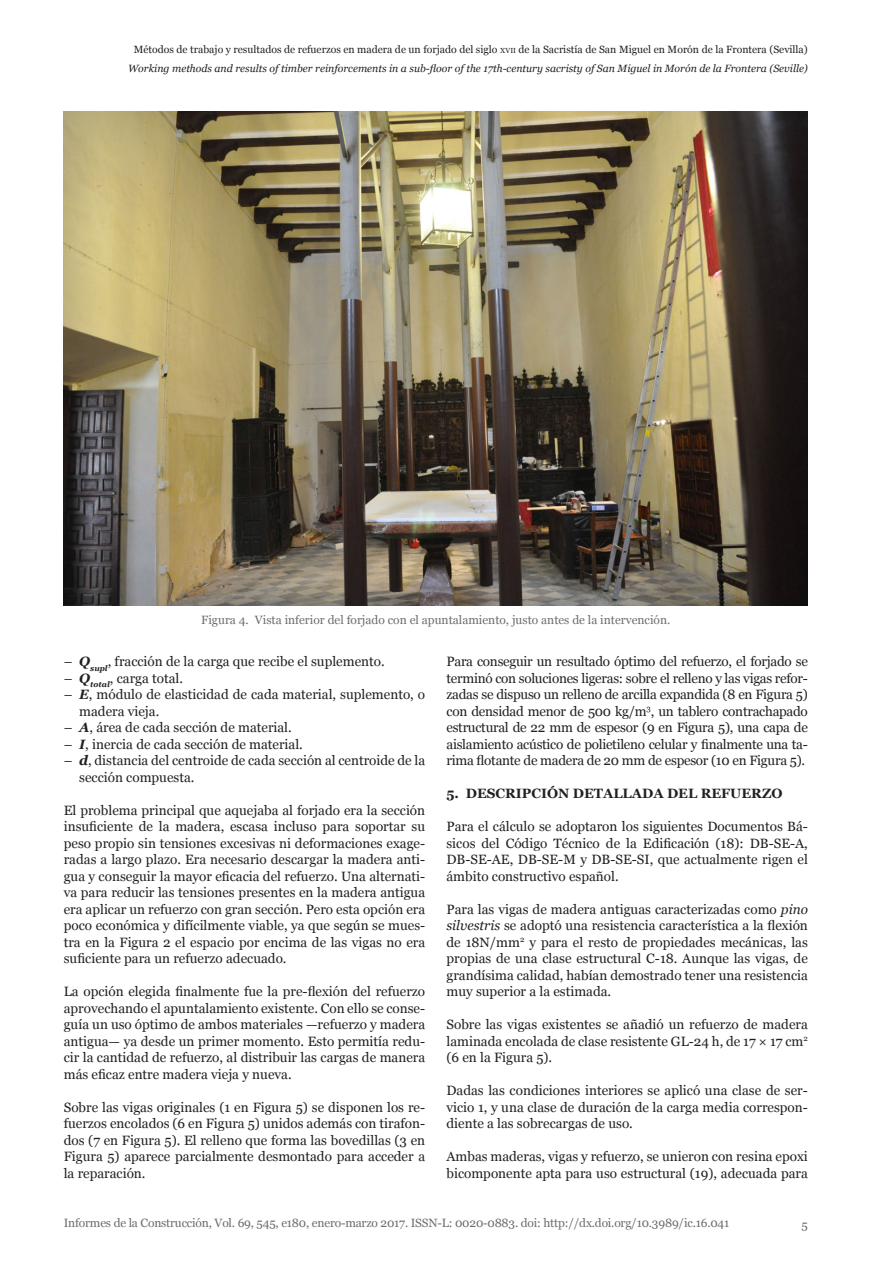
<style>
.page{position:relative;width:893px;height:1263px;background:#fff}
.page>*{position:absolute;margin:0;border:0;box-sizing:border-box;transform-origin:0 0}
.t1{font:13.5px/16.5px "Georgia";color:#231f20;text-align:justify}
.t2{font:700 13.5px "Georgia";color:#231f20}
.t3{font:12px "Georgia";letter-spacing:-.015em;color:#6c6d70}
.t4{font:italic 10.5px/19.6px "Georgia";color:#231f20;text-align:center}
.s1{font-style:normal}
.s2{font-style:normal;font-size:7.35px}
.s3{font-style:italic}
.s4{font-weight:700;font-style:italic}
</style>
<div class="page">
<img style="left:64px;top:111px;width:744px;height:495px">
<p class="t4" style="left:128px;top:39px;width:681px"><span class="s1">Métodos de trabajo y resultados de refuerzos en madera de un forjado del siglo</span> <span class="s2">xvii</span> <span class="s1">de la Sacristía de San Miguel en Morón de la Frontera (Sevilla)<br></span>Working methods and results of timber reinforcements in a sub-floor of the 17th-century sacristy of San Miguel in Morón de la Frontera (Seville)</p>
<p class="t3" style="left:201px;top:613px;width:471px">Figura 4. Vista inferior del forjado con el apuntalamiento, justo antes de la intervención.</p>
<p class="t1" style="left:64px;top:653px;width:323px"><span class="s3">–</span> <span class="s4">Q</span><sub>supl</sub>, fracción de la carga que recibe el suplemento.</p>
<p class="t1" style="left:64px;top:670px;width:121px"><span class="s3">–</span> <span class="s4">Q</span><sub>total</sub>, carga total.</p>
<p class="t1" style="left:79px;top:686px;width:347px;text-indent:-15px"><span class="s3">–</span> <span class="s4">E</span>, módulo de elasticidad de cada material, suplemento, o madera vieja.</p>
<p class="t1" style="left:64px;top:719px;width:230px"><span class="s3">–</span> <span class="s4">A</span>, área de cada sección de material.</p>
<p class="t1" style="left:64px;top:736px;width:241px"><span class="s3">–</span> <span class="s4">I</span>, inercia de cada sección de material.</p>
<p class="t1" style="left:79px;top:752px;width:347px;text-indent:-15px"><span class="s3">–</span> <span class="s4">d</span>, distancia del centroide de cada sección al centroide de la sección compuesta.</p>
<p class="t1" style="left:64px;top:802px;width:363px">El problema principal que aquejaba al forjado era la sección insuficiente de la madera, escasa incluso para soportar su peso propio sin tensiones excesivas ni deformaciones exage&shy;radas a largo plazo. Era necesario descargar la madera anti&shy;gua y conseguir la mayor eficacia del refuerzo. Una alternati&shy;va para reducir las tensiones presentes en la madera antigua era aplicar un refuerzo con gran sección. Pero esta opción era poco económica y difícilmente viable, ya que según se mues&shy;tra en la Figura 2 el espacio por encima de las vigas no era suficiente para un refuerzo adecuado.</p>
<p class="t1" style="left:64px;top:983px;width:363px">La opción elegida finalmente fue la pre-flexión del refuerzo aprovechando el apuntalamiento existente. Con ello se conse&shy;guía un uso óptimo de ambos materiales —refuerzo y madera antigua— ya desde un primer momento. Esto permitía redu&shy;cir la cantidad de refuerzo, al distribuir las cargas de manera más eficaz entre madera vieja y nueva.</p>
<p class="t1" style="left:64px;top:1099px;width:363px">Sobre las vigas originales (1 en Figura 5) se disponen los re&shy;fuerzos encolados (6 en Figura 5) unidos además con tirafon&shy;dos (7 en Figura 5). El relleno que forma las bovedillas (3 en Figura 5) aparece parcialmente desmontado para acceder a la reparación.</p>
<p class="t1" style="left:446px;top:653px;width:363px">Para conseguir un resultado óptimo del refuerzo, el forjado se terminó con soluciones ligeras: sobre el relleno y las vigas refor&shy;zadas se dispuso un relleno de arcilla expandida (8 en Figura 5) con densidad menor de 500 kg/m<sup>3</sup>, un tablero contrachapado estructural de 22 mm de espesor (9 en Figura 5), una capa de aislamiento acústico de polietileno celular y finalmente una ta&shy;rima flotante de madera de 20 mm de espesor (10 en Figura 5).</p>
<p class="t2" style="left:446px;top:786px;width:337px">5. DESCRIPCIÓN DETALLADA DEL REFUERZO</p>
<p class="t1" style="left:446px;top:818px;width:363px">Para el cálculo se adoptaron los siguientes Documentos Bá&shy;sicos del Código Técnico de la Edificación (18): DB-SE-A, DB-SE-AE, DB-SE-M y DB-SE-SI, que actualmente rigen el ámbito constructivo español.</p>
<p class="t1" style="left:446px;top:901px;width:363px">Para las vigas de madera antiguas caracterizadas como <span class="s3">pino silvestris</span> se adoptó una resistencia característica a la flexión de 18N/mm<sup>2</sup> y para el resto de propiedades mecánicas, las propias de una clase estructural C-18. Aunque las vigas, de grandísima calidad, habían demostrado tener una resistencia muy superior a la estimada.</p>
<p class="t1" style="left:446px;top:1016px;width:363px">Sobre las vigas existentes se añadió un refuerzo de madera laminada encolada de clase resistente GL-24 h, de 17 × 17 cm<sup>2 </sup>(6 en la Figura 5).</p>
<p class="t1" style="left:446px;top:1082px;width:363px">Dadas las condiciones interiores se aplicó una clase de ser&shy;vicio 1, y una clase de duración de la carga media correspon&shy;diente a las sobrecargas de uso.</p>
<p class="t1" style="left:446px;top:1148px;width:363px">Ambas maderas, vigas y refuerzo, se unieron con resina epoxi bicomponente apta para uso estructural (19), adecuada para</p>
<p class="t3" style="left:64px;top:1216px;width:667px">Informes de la Construcción, Vol. 69, 545, e180, enero-marzo 2017. ISSN-L: 0020-0883. doi: http://dx.doi.org/10.3989/ic.16.041</p>
<p class="t3" style="left:802px;top:1218px;width:8px">5</p>
</div>
